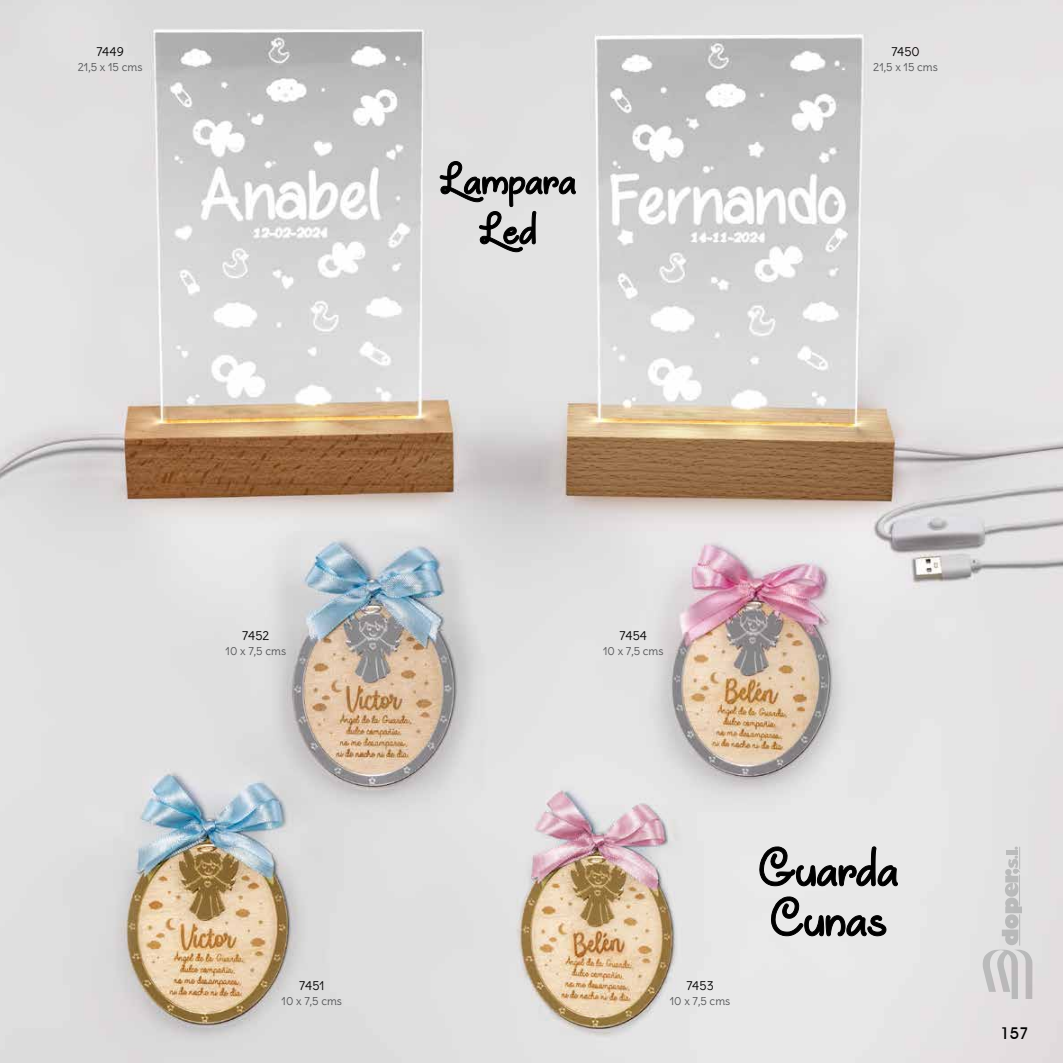
<style>
.page{position:relative;width:1063px;height:1063px;background:#fff}
.page>*{position:absolute;margin:0;border:0;box-sizing:border-box;transform-origin:0 0}
.t1{font:60px "Unicornsare Awesome";color:#000}
.t2{font:500 16.25px "Avant Garde IT Cby BT";color:#000}
.t3{font:12.5px "Delius";color:#000}
.t4{font:11.25px "Delius";color:#555658}
</style>
<div class="page">
<img style="left:0;top:0;width:1063px;height:1063px">
<svg style="left:982px;top:847px;width:50px;height:152px;background:#d6d6d6"></svg>
<hr style="left:1019px;top:915px;width:1px;height:30px;background:#c6c7c8">
<hr style="left:1019px;top:875px;width:1px;height:30px;background:#c6c7c8">
<svg style="left:439px;top:150px;width:137px;height:102px;background:#cdcccd"></svg>
<svg style="left:759px;top:840px;width:139px;height:97px;background:#cecece"></svg>
<p class="t3" style="left:96px;top:44px;width:29px">7449</p>
<p class="t4" style="left:78px;top:60px;width:66px">21,5 x 15 cms</p>
<p class="t3" style="left:242px;top:628px;width:29px">7452</p>
<p class="t4" style="left:226px;top:644px;width:62px">10 x 7,5 cms</p>
<p class="t3" style="left:299px;top:978px;width:27px">7451</p>
<p class="t4" style="left:282px;top:994px;width:62px">10 x 7,5 cms</p>
<p class="t3" style="left:891px;top:44px;width:30px">7450</p>
<p class="t4" style="left:873px;top:60px;width:66px">21,5 x 15 cms</p>
<p class="t3" style="left:620px;top:628px;width:29px">7454</p>
<p class="t4" style="left:603px;top:644px;width:62px">10 x 7,5 cms</p>
<p class="t3" style="left:686px;top:978px;width:29px">7453</p>
<p class="t4" style="left:670px;top:994px;width:62px">10 x 7,5 cms</p>
<h1 class="t1" style="left:804px;top:882px;width:84px">◆■ ▲</h1>
<h2 class="t2" style="left:1001px;top:1023px;width:29px">157</h2>
</div>
